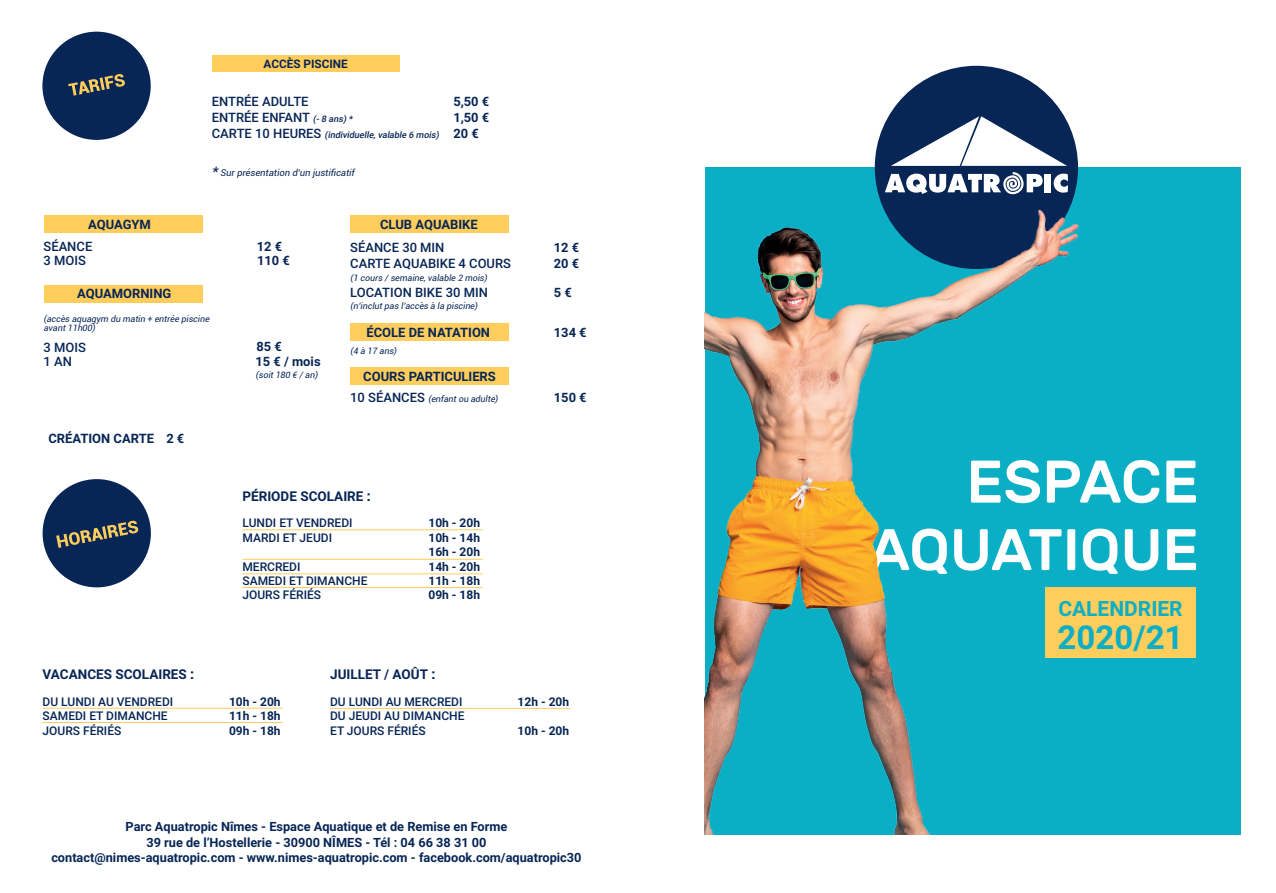
<style>
.page{position:relative;width:1276px;height:893px;background:#fff}
.page>*{position:absolute;margin:0;border:0;box-sizing:border-box;transform-origin:0 0}
.t1{font:500 60px "Rubik";color:#fff}
.t2{font:500 58.5px "Rubik";color:#fff}
.t3{font:700 33px "Roboto";color:#0aafc5}
.t4{font:700 21px "Roboto";color:#0aafc5}
.t5{font:700 13.5px "Roboto";color:#072555}
.t6{font:700 12.9px/14.4px "Roboto";color:#072555}
.t7{font:500 12.9px/14.4px "Roboto";color:#072555}
.t8{font:700 12.75px/15.3px "Roboto";color:#072555;text-align:center}
.t9{font:500 12px/14.4px "Roboto";color:#072555}
.t10{font:700 12px/14.4px "Roboto";color:#072555;text-align:justify}
.t11{font:700 11.7px "Roboto";color:#072555}
.t12{font:italic 9.3px "Roboto";color:#072555}
.t13{font:italic 500 9px "Roboto";color:#072555}
.t14{font:italic 8.7px/9.6px "Roboto";color:#072555}
.s1{font-style:italic;font-size:9px}
.s2{font-style:normal;font-size:12.9px}
.s3{font-weight:700;font-size:13.05px}
.s4{font-weight:500;font-style:normal;font-size:12.9px}
.s5{font-weight:900}
</style>
<div class="page">
<div style="left:43px;top:479px;width:108px;height:108px;background:#072555;border-radius:50%"></div>
<div style="left:42px;top:32px;width:109px;height:108px;background:#072555;border-radius:50%"></div>
<svg style="left:56px;top:521px;width:82px;height:27px"></svg>
<svg style="left:68px;top:74px;width:57px;height:22px"></svg>
<div style="left:212px;top:55px;width:187px;height:17px;background:#fecd5c"></div>
<hr style="left:242px;top:529px;width:241px;height:1px;background:#fecd5c">
<hr style="left:242px;top:559px;width:241px;height:1px;background:#fecd5c">
<hr style="left:242px;top:574px;width:241px;height:1px;background:#fecd5c">
<hr style="left:242px;top:587px;width:241px;height:1px;background:#fecd5c">
<hr style="left:43px;top:708px;width:240px;height:1px;background:#fecd5c">
<hr style="left:43px;top:722px;width:240px;height:1px;background:#fecd5c">
<hr style="left:330px;top:708px;width:240px;height:1px;background:#fecd5c">
<div style="left:350px;top:368px;width:159px;height:17px;background:#fecd5c"></div>
<div style="left:350px;top:215px;width:159px;height:18px;background:#fecd5c"></div>
<div style="left:44px;top:215px;width:159px;height:18px;background:#fecd5c"></div>
<div style="left:44px;top:285px;width:159px;height:17px;background:#fecd5c"></div>
<div style="left:350px;top:324px;width:159px;height:17px;background:#fecd5c"></div>
<div style="left:874px;top:66px;width:204px;height:203px;background:#072555;border-radius:50%"></div>
<svg style="left:885px;top:116px;width:183px;height:50px"></svg>
<img style="left:705px;top:167px;width:535px;height:667px">
<p class="t11" style="left:264px;top:56px;width:86px">ACCÈS PISCINE</p>
<p class="t7" style="left:212px;top:94px;width:144px;line-height:15.6px">ENTRÉE ADULTE<br>ENTRÉE ENFANT <span class="s1">(-8 ans)*</span></p>
<p class="t13" style="left:212px;top:128px;width:231px"><span class="s2">C A RT E 1 0 H E U R E S</span> (individuelle,valable 6 mois)</p>
<p class="t12" style="left:212px;top:167px;width:146px"><span class="s3">*</span> Surprésentation d'un justificatif</p>
<p class="t6" style="left:453px;top:94px;width:37px">5,50 €</p>
<p class="t6" style="left:453px;top:126px;width:27px">20 €</p>
<p class="t6" style="left:453px;top:110px;width:37px">1,50 €</p>
<p class="t6" style="left:88px;top:217px;width:64px">AQUAGYM</p>
<p class="t6" style="left:380px;top:217px;width:99px">CLUB AQUABIKE</p>
<p class="t7" style="left:44px;top:239px;width:50px">SÉANCE<br>3 MOIS</p>
<p class="t7" style="left:350px;top:239px;width:162px;line-height:15.9px">SÉANCE 30 MIN<br>CARTE AQUABIKE 4 COURS</p>
<p class="t7" style="left:350px;top:284px;width:139px">LOCATION BIKE 30 MIN</p>
<p class="t6" style="left:257px;top:239px;width:35px">12 €<br>110 €</p>
<p class="t14" style="left:350px;top:273px;width:140px">(1 cours /semaine,valable 2 mois)</p>
<p class="t14" style="left:350px;top:301px;width:131px">(n’inclutpas l’accès à la piscine)</p>
<p class="t6" style="left:77px;top:286px;width:96px">AQUAMORNING</p>
<p class="t14" style="left:44px;top:313px;width:169px">(accès aquagym du matin + entrée piscine avant11h00)</p>
<p class="t7" style="left:44px;top:340px;width:44px">3 MOIS<br>1 AN</p>
<p class="t6" style="left:48px;top:431px;width:107px">CRÉATION CARTE</p>
<p class="t6" style="left:166px;top:430px;width:19px">2 €</p>
<p class="t6" style="left:255px;top:338px;width:67px;line-height:15.3px">85 €<br>15 € / mois</p>
<p class="t14" style="left:255px;top:370px;width:66px">(soit180 € /an)</p>
<p class="t6" style="left:366px;top:325px;width:125px">ÉCOLE DE NATATION</p>
<p class="t6" style="left:363px;top:369px;width:134px">COURS PARTICULIERS</p>
<p class="t14" style="left:350px;top:346px;width:50px">(4 à 17 ans)</p>
<p class="t14" style="left:350px;top:394px;width:151px"><span class="s4">1 0 S ÉA N C E S</span> (enfantou adulte)</p>
<p class="t5" style="left:242px;top:486px;width:130px">PÉRIODE SCOLAIRE <span class="s5">:</span></p>
<p class="t9" style="left:242px;top:516px;width:112px">LUNDI ET VENDREDI<br>MARDI ET JEUDI</p>
<p class="t9" style="left:242px;top:559px;width:127px">MERCREDI<br>SAMEDI ET DIMANCHE<br>JOURS FÉRIÉS</p>
<p class="t10" style="left:428px;top:516px;width:53px">10h - 20h 10h - 14h 16h - 20h 14h - 20h 11h - 18h 09h - 18h</p>
<p class="t6" style="left:554px;top:240px;width:27px">12 €</p>
<p class="t6" style="left:554px;top:285px;width:19px">5 €</p>
<p class="t6" style="left:554px;top:256px;width:27px">20 €</p>
<p class="t6" style="left:554px;top:325px;width:34px">134 €</p>
<p class="t6" style="left:554px;top:390px;width:34px">150 €</p>
<p class="t5" style="left:43px;top:665px;width:153px">VACANCES SCOLAIRES <span class="s5">:</span></p>
<p class="t9" style="left:43px;top:694px;width:132px">DU LUNDI AU VENDREDI<br>SAMEDI ET DIMANCHE<br>JOURS FÉRIÉS</p>
<p class="t10" style="left:229px;top:694px;width:53px">10h - 20h 11h - 18h 09h - 18h</p>
<p class="t5" style="left:330px;top:665px;width:107px">JUILLET / AOÛT <span class="s5">:</span></p>
<p class="t9" style="left:330px;top:694px;width:136px">DU LUNDI AU MERCREDI<br>DU JEUDI AU DIMANCHE<br>ET JOURS FÉRIÉS</p>
<p class="t10" style="left:517px;top:694px;width:53px">12h - 20h</p>
<p class="t10" style="left:517px;top:723px;width:53px">10h - 20h</p>
<p class="t8" style="left:51px;top:819px;width:532px">Parc Aquatropic Nîmes - Espace Aquatique et de Remise en Forme<br>39 rue de l’Hostellerie - 30900 NÎMES - Tél : 04 66 38 31 00<br>contact@nimes-aquatropic.com - www.nimes-aquatropic.com - facebook.com/aquatropic30</p>
<h1 class="t1" style="left:966px;top:448px;width:234px">ESPACE</h1>
<h2 class="t2" style="left:869px;top:517px;width:331px">AQUATIQUE</h2>
<h3 class="t4" style="left:1058px;top:594px;width:126px">CALENDRIER</h3>
<h3 class="t3" style="left:1057px;top:615px;width:127px">2020/21</h3>
</div>
